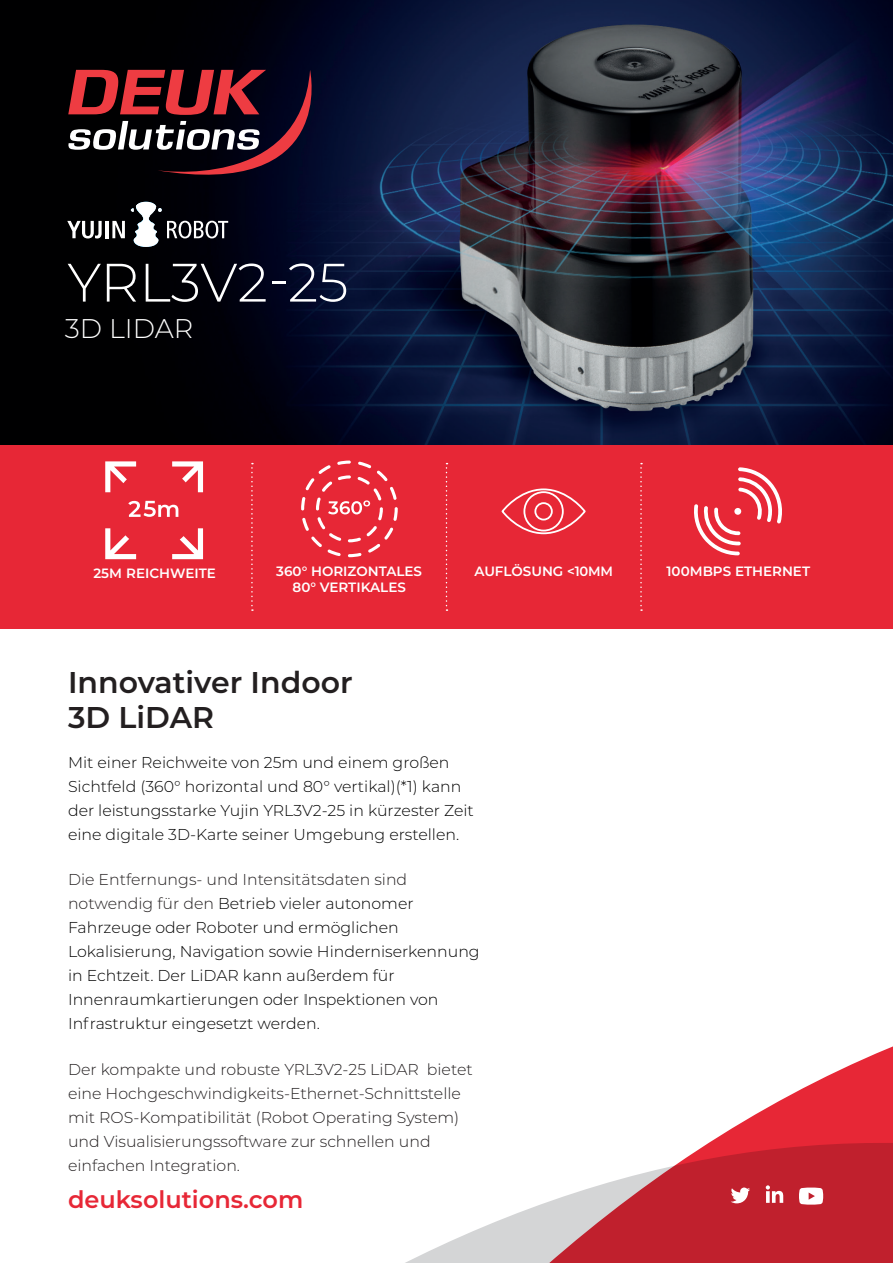
<style>
.page{position:relative;width:893px;height:1263px;background:#fff}
.page>*{position:absolute;margin:0;border:0;box-sizing:border-box;transform-origin:0 0}
.t1{font:300 54px "Montserrat";color:#fff}
.t2{font:600 30px/34.5px "Montserrat";color:#231f20}
.t3{font:300 27px "Montserrat";color:#fff}
.t4{font:600 24px "Montserrat";color:#e72736}
.t5{font:300 15.75px/24px "Montserrat";color:#000}
.t6{font:300 15.75px/24px "Montserrat";color:#231f20}
.t7{font:600 13.5px "Montserrat";color:#fff}
.s1{color:#231f20}
</style>
<div class="page">
<div style="left:0;top:444px;width:893px;height:185px;background:#e72736"></div>
<svg style="left:251px;top:463px;width:2px;height:148px"></svg>
<svg style="left:446px;top:463px;width:1px;height:148px"></svg>
<svg style="left:640px;top:463px;width:2px;height:148px"></svg>
<img style="left:0;top:0;width:893px;height:444px">
<svg style="left:67px;top:221px;width:35px;height:17px"></svg>
<hr style="left:105px;top:221px;width:4px;height:17px;background:#fff">
<svg style="left:112px;top:221px;width:13px;height:17px"></svg>
<svg style="left:131px;top:202px;width:97px;height:45px"></svg>
<svg style="left:501px;top:488px;width:85px;height:46px"></svg>
<svg style="left:694px;top:467px;width:88px;height:88px"></svg>
<div style="left:734px;top:508px;width:7px;height:7px;background:#fff;border-radius:50%"></div>
<svg style="left:301px;top:461px;width:97px;height:96px"></svg>
<svg style="left:105px;top:461px;width:31px;height:31px"></svg>
<svg style="left:105px;top:528px;width:31px;height:31px"></svg>
<svg style="left:172px;top:528px;width:31px;height:31px"></svg>
<svg style="left:172px;top:461px;width:31px;height:31px"></svg>
<svg style="left:128px;top:501px;width:50px;height:16px"></svg>
<svg style="left:405px;top:1046px;width:488px;height:217px"></svg>
<svg style="left:731px;top:1187px;width:19px;height:16px"></svg>
<svg style="left:766px;top:1185px;width:17px;height:18px"></svg>
<svg style="left:799px;top:1187px;width:24px;height:17px"></svg>
<svg style="left:68px;top:70px;width:270px;height:117px;background:#401f2a"></svg>
<p class="t1" style="left:67px;top:246px;width:283px">YRL3V2-25</p>
<p class="t3" style="left:65px;top:310px;width:130px">3D LIDAR</p>
<p class="t7" style="left:93px;top:563px;width:124px">25M REICHWEITE</p>
<p class="t7" style="left:276px;top:562px;width:147px">360° HORIZONTALES</p>
<p class="t7" style="left:474px;top:562px;width:140px">AUFLÖSUNG &lt;10MM</p>
<p class="t7" style="left:666px;top:562px;width:145px">100MBPS ETHERNET</p>
<p class="t7" style="left:293px;top:578px;width:115px">80° VERTIKALES</p>
<p class="t2" style="left:68px;top:664px;width:286px">Innovativer Indoor<br>3D LiDAR</p>
<p class="t5" style="left:68px;top:750px;width:407px">Mit einer Reichweite von 25m und einem großen Sichtfeld (360° horizontal und 80° vertikal)(*1) kann der leistungsstarke Yujin YRL3V2-25 in kürzester Zeit eine digitale 3D-Karte seiner Umgebung erstellen.</p>
<p class="t5" style="left:68px;top:867px;width:413px"><span class="s1">Die Entfernungs- und Intensitätsdaten sind notwendig für den</span> Betrieb vieler autonomer Fahrzeuge oder Roboter und ermöglichen Lokalisierung, Navigation sowie Hinderniserkennung in Echtzeit. Der LiDAR kann außerdem für Innenraumkartierungen oder Inspektionen von Infrastruktur eingesetzt werden.</p>
<p class="t6" style="left:68px;top:1056px;width:406px">Der kompakte und robuste YRL3V2-25 LiDAR bietet eine Hochgeschwindigkeits-Ethernet-Schnittstelle mit ROS-Kompatibilität (Robot Operating System) und Visualisierungssoftware zur schnellen und einfachen Integration.</p>
<h3 class="t4" style="left:68px;top:1182px;width:237px">deuksolutions.com</h3>
</div>
